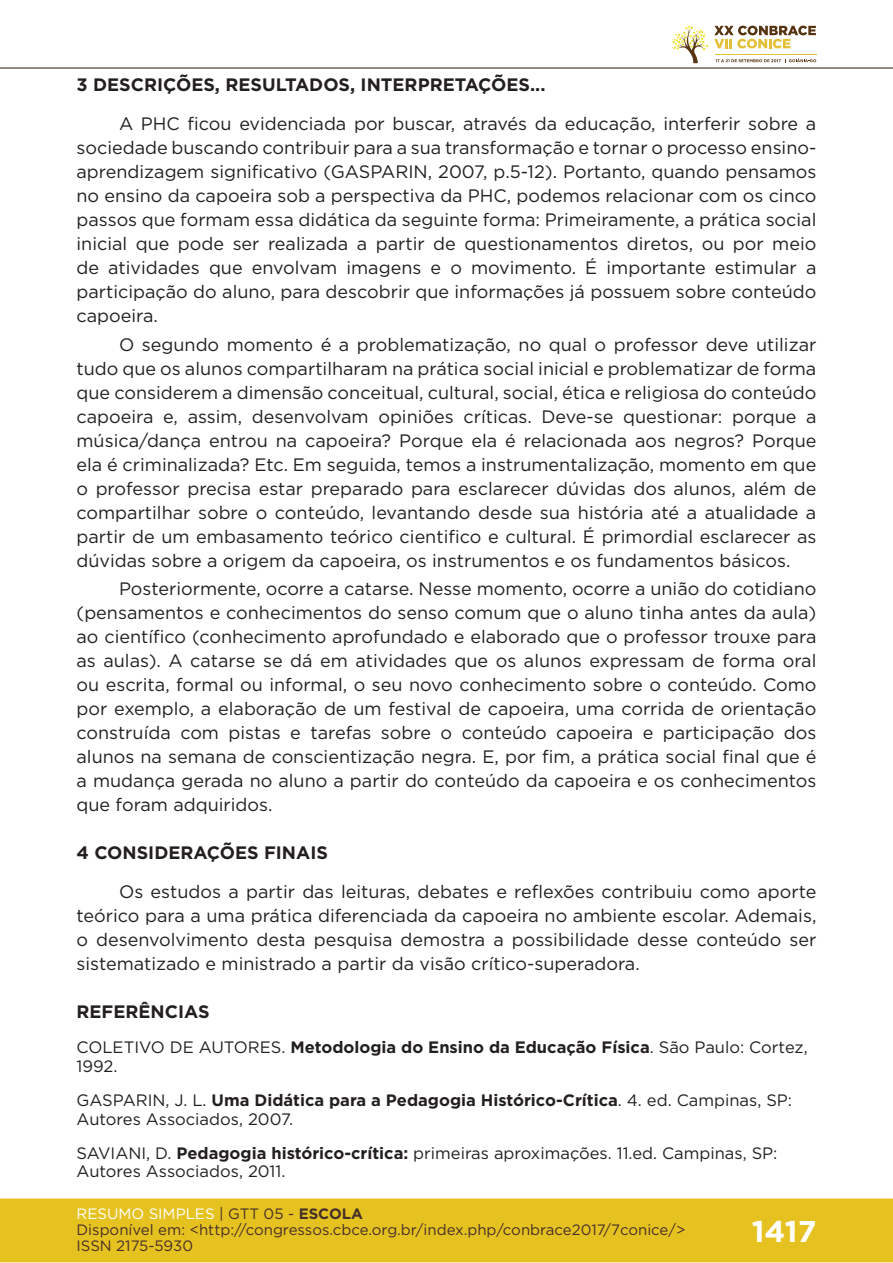
<style>
.page{position:relative;width:893px;height:1263px;background:#fff}
.page>*{position:absolute;margin:0;border:0;box-sizing:border-box;transform-origin:0 0}
.t1{font:700 30px "Gotham";color:#fff}
.t2{font:18px/24px "Gotham";color:#231f20;text-align:justify}
.t3{font:700 18px "Gotham";color:#231f20}
.t4{font:16.5px/19px "Gotham";color:#231f20}
.t5{font:15px/16px "Gotham";color:#462f2a}
.s1{font-weight:700}
.s2{color:#fff}
.s3{color:#442f2a}
.s4{font-weight:700;color:#442f2a}
</style>
<div class="page">
<div style="left:0;top:1198px;width:893px;height:64px;background:#e6c221;border:2px solid #e6c221"></div>
<hr style="left:0;top:67px;width:893px;height:2px;background:#442f2a">
<svg style="left:672px;top:26px;width:144px;height:37px"></svg>
<hr style="left:0;top:0;width:1px;height:150px;background:#fff">
<p class="t3" style="left:77px;top:73px;width:470px">3 DESCRIÇÕES, RESULTADOS, INTERPRETAÇÕES...</p>
<p class="t2" style="left:77px;top:112px;width:741px;text-indent:43px">A PHC ficou evidenciada por buscar, através da educação, interferir sobre a sociedade buscando contribuir para a sua transformação e tornar o processo ensino&shy;aprendizagem significativo (GASPARIN, 2007, p.5-12). Portanto, quando pensamos no ensino da capoeira sob a perspectiva da PHC, podemos relacionar com os cinco passos que formam essa didática da seguinte forma: Primeiramente, a prática social inicial que pode ser realizada a partir de questionamentos diretos, ou por meio de atividades que envolvam imagens e o movimento. É importante estimular a participação do aluno, para descobrir que informações já possuem sobre conteúdo capoeira.</p>
<p class="t2" style="left:77px;top:332px;width:741px;text-indent:43px">O segundo momento é a problematização, no qual o professor deve utilizar tudo que os alunos compartilharam na prática social inicial e problematizar de forma que considerem a dimensão conceitual, cultural, social, ética e religiosa do conteúdo capoeira e, assim, desenvolvam opiniões críticas. Deve-se questionar: porque a música/dança entrou na capoeira? Porque ela é relacionada aos negros? Porque ela é criminalizada? Etc. Em seguida, temos a instrumentalização, momento em que o professor precisa estar preparado para esclarecer dúvidas dos alunos, além de compartilhar sobre o conteúdo, levantando desde sua história até a atualidade a partir de um embasamento teórico cientifico e cultural. É primordial esclarecer as dúvidas sobre a origem da capoeira, os instrumentos e os fundamentos básicos.</p>
<p class="t2" style="left:77px;top:576px;width:741px;text-indent:43px">Posteriormente, ocorre a catarse. Nesse momento, ocorre a união do cotidiano (pensamentos e conhecimentos do senso comum que o aluno tinha antes da aula) ao científico (conhecimento aprofundado e elaborado que o professor trouxe para as aulas). A catarse se dá em atividades que os alunos expressam de forma oral ou escrita, formal ou informal, o seu novo conhecimento sobre o conteúdo. Como por exemplo, a elaboração de um festival de capoeira, uma corrida de orientação construída com pistas e tarefas sobre o conteúdo capoeira e participação dos alunos na semana de conscientização negra. E, por fim, a prática social final que é a mudança gerada no aluno a partir do conteúdo da capoeira e os conhecimentos que foram adquiridos.</p>
<p class="t3" style="left:77px;top:841px;width:253px">4 CONSIDERAÇÕES FINAIS</p>
<p class="t2" style="left:77px;top:879px;width:741px;text-indent:43px">Os estudos a partir das leituras, debates e reflexões contribuiu como aporte teórico para a uma prática diferenciada da capoeira no ambiente escolar. Ademais, o desenvolvimento desta pesquisa demostra a possibilidade desse conteúdo ser sistematizado e ministrado a partir da visão crítico-superadora.</p>
<p class="t3" style="left:77px;top:1000px;width:135px">REFERÊNCIAS</p>
<p class="t4" style="left:77px;top:1037px;width:733px">COLETIVO DE AUTORES. <span class="s1">Metodologia do Ensino da Educação Física</span>. São Paulo: Cortez,<br>1992.</p>
<p class="t4" style="left:77px;top:1090px;width:717px">GASPARIN, J. L. <span class="s1">Uma Didática para a Pedagogia Histórico-Crítica</span>. 4. ed. Campinas, SP:<br>Autores Associados, 2007.</p>
<p class="t4" style="left:77px;top:1143px;width:702px">SAVIANI, D. <span class="s1">Pedagogia histórico-crítica:</span> primeiras aproximações. 11.ed. Campinas, SP:<br>Autores Associados, 2011.</p>
<p class="t5" style="left:77px;top:1205px;width:610px"><span class="s2">RESUMO SIMPLES</span> <span class="s3">| GTT 05 -</span> <span class="s4">ESCOLA<br></span>Disponível em: &lt;http://congressos.cbce.org.br/index.php/conbrace2017/7conice/&gt;<br>ISSN 2175-5930</p>
<h1 class="t1" style="left:752px;top:1212px;width:66px">1417</h1>
</div>
